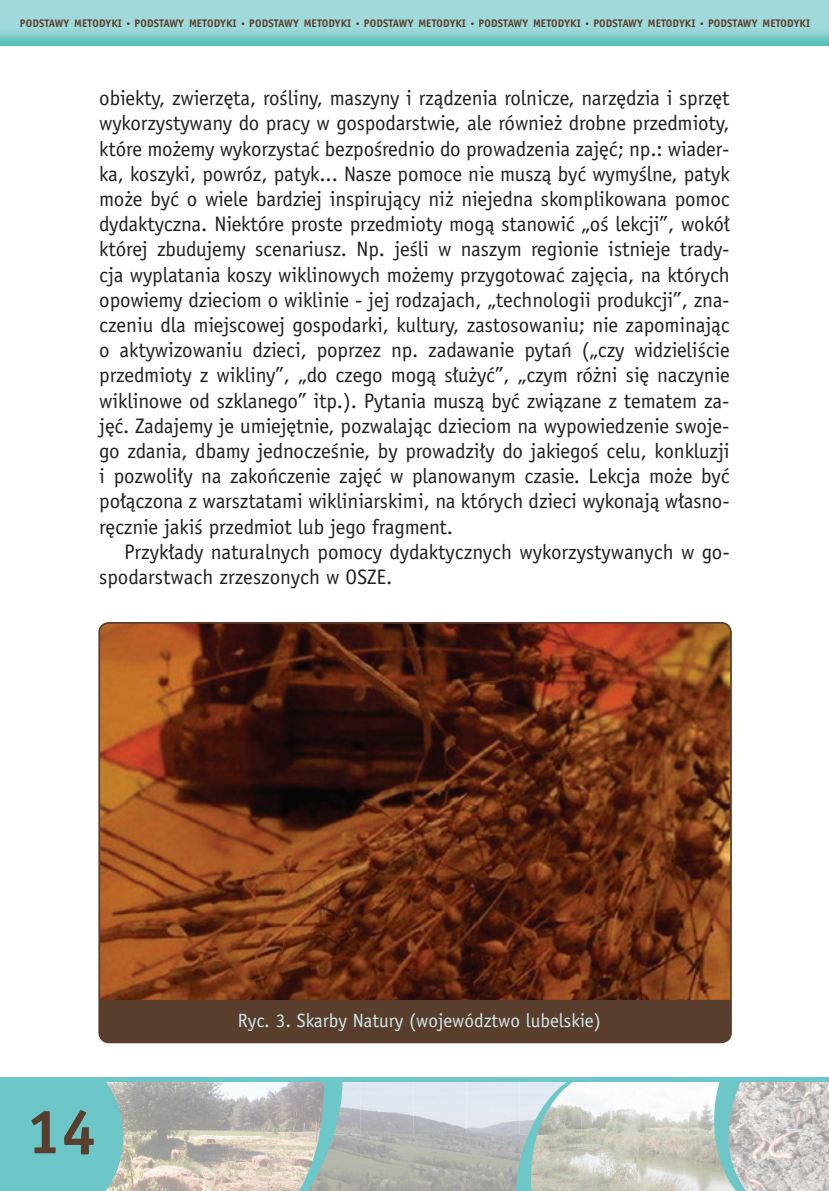
<style>
.page{position:relative;width:829px;height:1191px;background:#fff}
.page>*{position:absolute;margin:0;border:0;box-sizing:border-box;transform-origin:0 0}
.t1{font:700 63px "Officina San PL";color:#5a3e2d}
.t2{font:21px/25.2px "Officina San PL";color:#231f20;text-align:justify}
.t3{font:19.25px "Officina San PL";color:#ceeaeb}
.t4{font:700 11.03px "Officina San PL";letter-spacing:.01em;color:#5a3e2d}
</style>
<div class="page">
<img style="left:0;top:0;width:828px;height:46px">
<img style="left:770px;top:1081px;width:4px;height:110px">
<img style="left:774px;top:1081px;width:54px;height:110px">
<img style="left:342px;top:1081px;width:169px;height:53px">
<img style="left:342px;top:1134px;width:169px;height:57px">
<img style="left:123px;top:1081px;width:122px;height:51px">
<img style="left:123px;top:1132px;width:122px;height:59px">
<img style="left:585px;top:1081px;width:118px;height:54px">
<img style="left:585px;top:1135px;width:118px;height:56px">
<svg style="left:703px;top:1081px;width:67px;height:110px"></svg>
<svg style="left:511px;top:1081px;width:74px;height:110px"></svg>
<svg style="left:245px;top:1081px;width:97px;height:110px"></svg>
<div style="left:0;top:1076px;width:828px;height:5px;background:#6dc6c7"></div>
<div style="left:0;top:1076px;width:123px;height:115px;background:#6dc6c7"></div>
<div style="left:99px;top:623px;width:632px;height:419px;background:#5a3e2d;border-radius:10px"></div>
<img style="left:101px;top:623px;width:630px;height:377px">
<div style="left:98px;top:622px;width:633px;height:421px;border:2px solid #5a3e2d;border-radius:10px"></div>
<hr style="left:99px;top:1000px;width:631px;height:3px;background:#5a3e2d">
<p class="t4" style="left:20px;top:17px;width:791px">PODSTAWY METODYKI PODSTAWY METODYKI PODSTAWY METODYKI PODSTAWY METODYKI PODSTAWY METODYKI PODSTAWY METODYKI PODSTAWY METODYKI</p>
<p class="t2" style="left:99px;top:85px;width:632px">obiekty, zwierzęta, rośliny, maszyny i rządzenia rolnicze, narzędzia i sprzęt wykorzystywany do pracy w gospodarstwie, ale również drobne przedmioty, które możemy wykorzystać bezpośrednio do prowadzenia zajęć; np.: wiader&shy;ka, koszyki, powróz, patyk... Nasze pomoce nie muszą być wymyślne, patyk może być o wiele bardziej inspirujący niż niejedna skomplikowana pomoc dydaktyczna. Niektóre proste przedmioty mogą stanowić „oś lekcji”, wokół której zbudujemy scenariusz. Np. jeśli w naszym regionie istnieje trady&shy;cja wyplatania koszy wiklinowych możemy przygotować zajęcia, na których opowiemy dzieciom o wiklinie - jej rodzajach, „technologii produkcji”, zna&shy;czeniu dla miejscowej gospodarki, kultury, zastosowaniu; nie zapominając o aktywizowaniu dzieci, poprzez np. zadawanie pytań („czy widzieliście przedmioty z wikliny”, „do czego mogą służyć”, „czym różni się naczynie wiklinowe od szklanego” itp.). Pytania muszą być związane z tematem za&shy;jęć. Zadajemy je umiejętnie, pozwalając dzieciom na wypowiedzenie swoje&shy;go zdania, dbamy jednocześnie, by prowadziły do jakiegoś celu, konkluzji i pozwoliły na zakończenie zajęć w planowanym czasie. Lekcja może być połączona z warsztatami wikliniarskimi, na których dzieci wykonają własno&shy;ręcznie jakiś przedmiot lub jego fragment.</p>
<p class="t2" style="left:99px;top:539px;width:632px;text-indent:25px">Przykłady naturalnych pomocy dydaktycznych wykorzystywanych w go&shy;spodarstwach zrzeszonych w OSZE.</p>
<h1 class="t1" style="left:26px;top:1092px;width:72px">14</h1>
<p class="t3" style="left:238px;top:1009px;width:364px">Ryc. 3. Skarby Natury (województwo lubelskie)</p>
</div>
